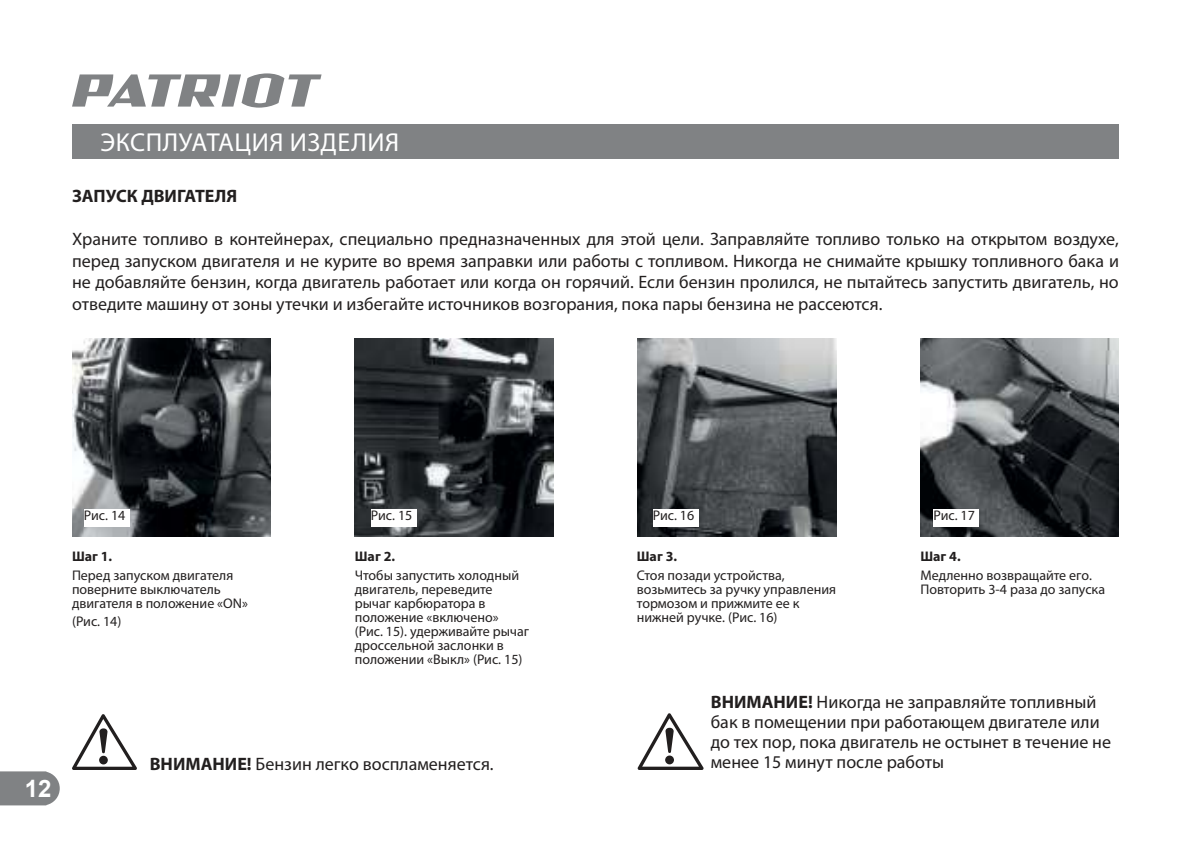
<style>
.page{position:relative;width:1191px;height:842px;background:#fff}
.page>*{position:absolute;margin:0;border:0;box-sizing:border-box;transform-origin:0 0}
.t1{font:26px "Myriad Pro";letter-spacing:.02em;color:#fff}
.t2{font:700 24px "Arial";color:#fff}
.t3{font:18px/21.6px "Myriad Pro";color:#221f1f;text-align:justify}
.t4{font:700 18px "Myriad Pro";color:#221f1f}
.t5{font:14px/14px "Myriad Pro";color:#221f1f}
.t6{font:700 14px "Myriad Pro";color:#221f1f}
.s1{font-weight:700}
</style>
<div class="page">
<svg style="left:0;top:771px;width:60px;height:34px"></svg>
<svg style="left:72px;top:73px;width:249px;height:35px"></svg>
<div style="left:72px;top:124px;width:1047px;height:34px;background:#808284"></div>
<svg style="left:637px;top:713px;width:67px;height:57px"></svg>
<svg style="left:72px;top:714px;width:65px;height:56px"></svg>
<img style="left:72px;top:338px;width:198px;height:199px">
<img style="left:355px;top:338px;width:198px;height:199px">
<img style="left:637px;top:338px;width:199px;height:199px">
<img style="left:920px;top:338px;width:199px;height:199px">
<div style="left:84px;top:509px;width:46px;height:17px;background:#fff"></div>
<div style="left:371px;top:509px;width:45px;height:17px;background:#fff"></div>
<div style="left:653px;top:509px;width:45px;height:17px;background:#fff"></div>
<div style="left:933px;top:509px;width:46px;height:17px;background:#fff"></div>
<h1 class="t1" style="left:101px;top:130px;width:300px">ЭКСПЛУАТАЦИЯ ИЗДЕЛИЯ</h1>
<p class="t4" style="left:72px;top:187px;width:167px">ЗАПУСК ДВИГАТЕЛЯ</p>
<p class="t3" style="left:72px;top:229px;width:1048px">Храните топливо в контейнерах, специально предназначенных для этой цели. Заправляйте топливо только на открытом воздухе, перед запуском двигателя и не курите во время заправки или работы с топливом. Никогда не снимайте крышку топливного бака и не добавляйте бензин, когда двигатель работает или когда он горячий. Если бензин пролился, не пытайтесь запустить двигатель, но отведите машину от зоны утечки и избегайте источников возгорания, пока пары бензина не рассеются.</p>
<h2 class="t2" style="left:25px;top:775px;width:28px">12</h2>
<p class="t5" style="left:84px;top:509px;width:43px">Рис. 14</p>
<p class="t5" style="left:371px;top:509px;width:43px">Рис. 15</p>
<p class="t5" style="left:653px;top:509px;width:43px">Рис. 16</p>
<p class="t5" style="left:933px;top:509px;width:43px">Рис. 17</p>
<p class="t6" style="left:72px;top:549px;width:42px">Шаг 1.</p>
<p class="t5" style="left:72px;top:569px;width:177px">Перед запуском двигателя поверните выключатель двигателя в положение «ON»</p>
<p class="t5" style="left:72px;top:615px;width:51px">(Рис. 14)</p>
<p class="t6" style="left:355px;top:549px;width:42px">Шаг 2.</p>
<p class="t5" style="left:355px;top:569px;width:176px">Чтобы запустить холодный двигатель, переведите рычаг карбюратора в положение «включено» (Рис. 15). удерживайте рычаг дроссельной заслонки в положении «Выкл» (Рис. 15)</p>
<p class="t6" style="left:637px;top:549px;width:42px">Шаг 3.</p>
<p class="t5" style="left:637px;top:569px;width:201px">Стоя позади устройства, возьмитесь за ручку управления тормозом и прижмите ее к нижней ручке. (Рис. 16)</p>
<p class="t6" style="left:920px;top:549px;width:42px">Шаг 4.</p>
<p class="t5" style="left:920px;top:569px;width:186px">Медленно возвращайте его.<br>Повторить 3-4 раза до запуска</p>
<p class="t3" style="left:711px;top:693px;width:402px;line-height:20px;text-align:left"><span class="s1">ВНИМАНИЕ!</span> Никогда не заправляйте топливный бак в помещении при работающем двигателе или до тех пор, пока двигатель не остынет в течение не</p>
<p class="t3" style="left:150px;top:754px;width:345px"><span class="s1">ВНИМАНИЕ!</span> Бензин легко воспламеняется.</p>
<p class="t3" style="left:711px;top:752px;width:235px">менее 15 минут после работы</p>
</div>
